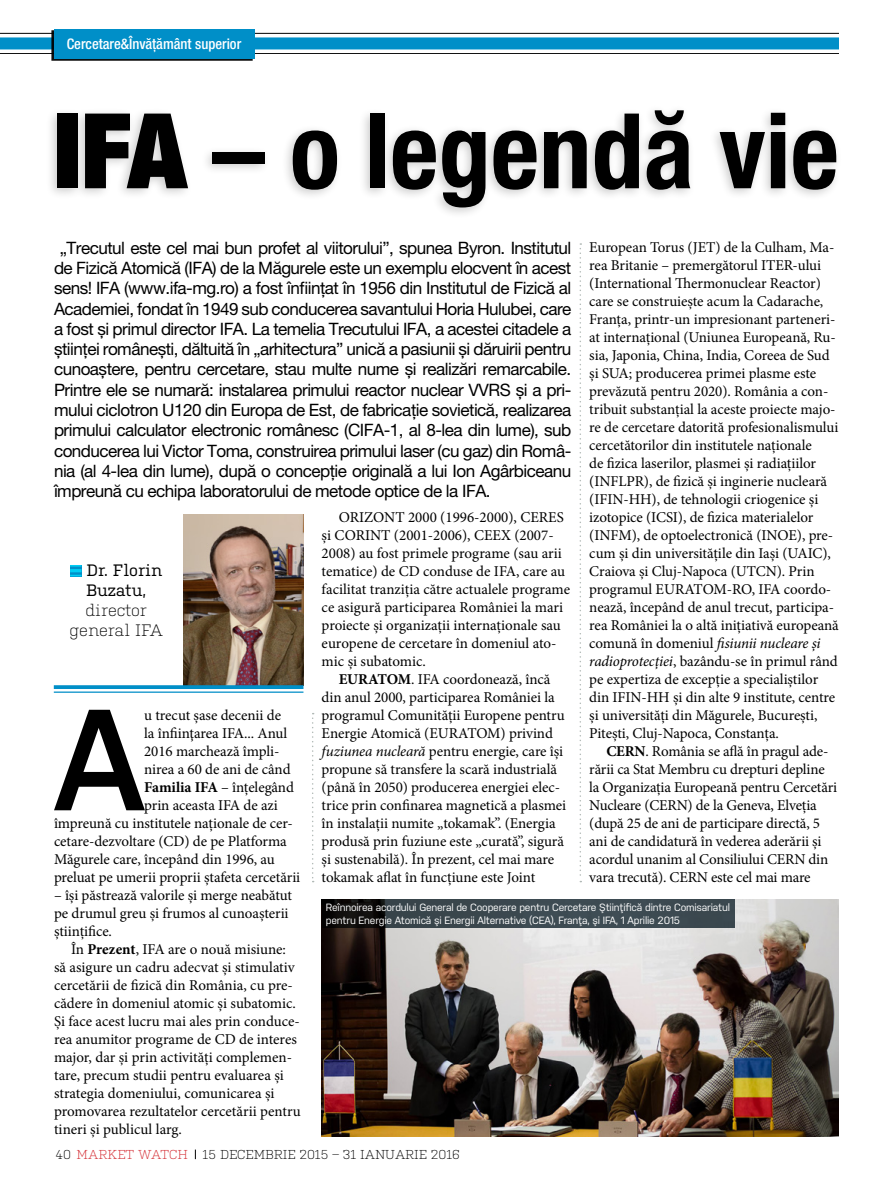
<style>
.page{position:relative;width:893px;height:1191px;background:#fff}
.page>*{position:absolute;margin:0;border:0;box-sizing:border-box;transform-origin:0 0}
.t1{font:600 143.55px "Nudista";color:#000}
.t2{font:700 condensed 104.55px "Helvetica Neue LT Pro";color:#000}
.t3{font:17.1px/20.2px "Helvetica Neue LT Pro";letter-spacing:-.03em;color:#000;text-align:justify}
.t4{font:300 16.5px/19.8px "Kulturista";color:#000;text-align:center}
.t5{font:16.5px/19.8px "Kulturista";color:#000}
.t6{font:15px/18px "Minion Pro";letter-spacing:-.005em;color:#000}
.t7{font:500 condensed 14.55px "Helvetica Neue LT Pro";color:#fff}
.t8{font:300 12.9px "Kulturista";color:#000}
.t9{font:10.5px/12.6px "Nudista";letter-spacing:-.02em;color:#fff}
.s1{font-weight:900}
.s2{font-style:italic}
.s3{font-weight:700}
.s4{color:#d2232a}
</style>
<div class="page">
<div style="left:0;top:37px;width:839px;height:12px;background:#008fc8"></div>
<hr style="left:0;top:33px;width:839px;height:1px;background:#000">
<hr style="left:0;top:53px;width:839px;height:1px;background:#000">
<div style="left:52px;top:30px;width:201px;height:30px;background:#000;opacity:.95"></div>
<div style="left:54px;top:29px;width:200px;height:29px;background:#008fc8"></div>
<svg style="left:580px;top:243px;width:1px;height:639px"></svg>
<svg style="left:312px;top:713px;width:2px;height:169px"></svg>
<img style="left:184px;top:515px;width:119px;height:170px">
<hr style="left:54px;top:691px;width:249px;height:2px;background:#008fc8">
<svg style="left:54px;top:685px;width:249px;height:4px"></svg>
<svg style="left:70px;top:565px;width:12px;height:11px"></svg>
<div style="left:45px;top:104px;width:798px;height:116px;background:#000;opacity:.2"></div>
<img style="left:322px;top:899px;width:517px;height:238px">
<svg style="left:322px;top:899px;width:412px;height:29px;background:#343e44"></svg>
<p class="t7" style="left:67px;top:35px;width:176px">Cercetare&amp;Învățământ superior</p>
<h2 class="t2" style="left:54px;top:88px;width:786px"><span class="s1">IFA</span> – o legendă vie</h2>
<p class="t3" style="left:54px;top:237px;width:519px;text-indent:6px">„Trecutul este cel mai bun profet al viitorului”, spunea Byron. Institutul de Fizică Atomică (IFA) de la Măgurele este un exemplu elocvent în acest sens! IFA (www.ifa-mg.ro) a fost înfiinţat în 1956 din Institutul de Fizică al Academiei, fondat în 1949 sub conducerea savantului Horia Hulubei, care a fost şi primul director IFA. La temelia Trecutului IFA, a acestei citadele a ştiinţei românești, dăltuită în „arhitectura” unică a pasiunii şi dăruirii pentru cunoaştere, pentru cercetare, stau multe nume şi realizări remarcabile.<br>Printre ele se numară: instalarea primului reactor nuclear VVRS şi a pri&shy;mului ciclotron U120 din Europa de Est, de fabricație sovietică, realizarea primului calculator electronic românesc (CIFA-1, al 8-lea din lume), sub conducerea lui Victor Toma, construirea primului laser (cu gaz) din Româ&shy;nia (al 4-lea din lume), după o concepție originală a lui Ion Agârbiceanu împreună cu echipa laboratorului de metode optice de la IFA.</p>
<p class="t6" style="left:589px;top:238px;width:251px">European Torus (JET) de la Culham, Ma&shy;rea Britanie – premergătorul ITER-ului (International Thermonuclear Reactor) care se construiește acum la Cadarache, Franța, printr-un impresionant parteneri&shy;at internațional (Uniunea Europeană, Ru&shy;sia, Japonia, China, India, Coreea de Sud și SUA; producerea primei plasme este prevăzută pentru 2020). România a con&shy;tribuit substanțial la aceste proiecte majo&shy;re de cercetare datorită profesionalismului cercetătorilor din institutele naționale<br>de fizica laserilor, plasmei și radiațiilor (INFLPR), de fizică și inginerie nucleară (IFIN-HH), de tehnologii criogenice și izotopice (ICSI), de fizica materialelor (INFM), de optoelectronică (INOE), pre&shy;cum și din universitățile din Iași (UAIC), Craiova și Cluj-Napoca (UTCN). Prin programul EURATOM-RO, IFA coordo&shy;nează, începând de anul trecut, participa&shy;rea României la o altă inițiativă europeană comună în domeniul <span class="s2">fisiunii nucleare și radioprotecției</span>, bazându-se în primul rând pe expertiza de excepție a specialiștilor din IFIN-HH și din alte 9 institute, centre și universități din Măgurele, București, Pitești, Cluj-Napoca, Constanța.</p>
<p class="t6" style="left:589px;top:742px;width:249px;text-indent:17px"><span class="s3">CERN</span>. România se află în pragul ade&shy;rării ca Stat Membru cu drepturi depline la Organizația Europeană pentru Cercetări Nucleare (CERN) de la Geneva, Elveția (după 25 de ani de participare directă, 5 ani de candidatură în vederea aderării și acordul unanim al Consiliului CERN din vara trecută). CERN este cel mai mare</p>
<p class="t6" style="left:322px;top:508px;width:250px;text-indent:17px">ORIZONT 2000 (1996-2000), CERES și CORINT (2001-2006), CEEX (2007- 2008) au fost primele programe (sau arii tematice) de CD conduse de IFA, care au facilitat tranziția către actualele programe ce asigură participarea României la mari proiecte și organizații internaționale sau europene de cercetare în domeniul ato&shy;mic și subatomic.</p>
<p class="t6" style="left:322px;top:670px;width:246px;text-indent:17px"><span class="s3">EURATOM</span>. IFA coordonează, încă din anul 2000, participarea României la programul Comunității Europene pentru Energie Atomică (EURATOM) privind <span class="s2">fuziunea nucleară</span> pentru energie, care își propune să transfere la scară industrială (până în 2050) producerea energiei elec&shy;trice prin confinarea magnetică a plasmei în instalații numite „tokamak”. (Energia produsă prin fuziune este „curată”, sigură și sustenabilă). În prezent, cel mai mare tokamak aflat în funcțiune este Joint</p>
<p class="t5" style="left:86px;top:559px;width:78px">Dr. Florin<br>Buzatu,</p>
<p class="t4" style="left:70px;top:599px;width:95px">director general IFA</p>
<h1 class="t1" style="left:54px;top:655px;width:92px">A</h1>
<p class="t6" style="left:144px;top:706px;width:138px">u trecut şase decenii de</p>
<p class="t6" style="left:144px;top:724px;width:145px">la înfiinţarea IFA... Anul</p>
<p class="t6" style="left:144px;top:742px;width:137px">2016 marchează împli-</p>
<p class="t6" style="left:144px;top:760px;width:148px">nirea a 60 de ani de când</p>
<p class="t6" style="left:144px;top:778px;width:151px"><span class="s3">Familia IFA</span> – înțelegând</p>
<p class="t6" style="left:144px;top:796px;width:135px">prin aceasta IFA de azi</p>
<p class="t6" style="left:54px;top:814px;width:240px">împreună cu institutele naționale de cer-</p>
<p class="t6" style="left:54px;top:832px;width:234px">cetare-dezvoltare (CD) de pe Platforma</p>
<p class="t6" style="left:54px;top:850px;width:222px">Măgurele care, începând din 1996, au</p>
<p class="t6" style="left:54px;top:868px;width:248px">preluat pe umerii proprii ștafeta cercetării</p>
<p class="t6" style="left:54px;top:886px;width:240px">– îşi păstrează valorile şi merge neabătut pe drumul greu şi frumos al cunoaşterii științifice.</p>
<p class="t6" style="left:54px;top:940px;width:248px;text-indent:17px">În <span class="s3">Prezent</span>, IFA are o nouă misiune: să asigure un cadru adecvat şi stimulativ cercetării de fizică din România, cu pre&shy;cădere în domeniul atomic şi subatomic.<br>Și face acest lucru mai ales prin conduce&shy;rea anumitor programe de CD de interes major, dar și prin activități complemen&shy;tare, precum studii pentru evaluarea și strategia domeniului, comunicarea și promovarea rezultatelor cercetării pentru tineri și publicul larg.</p>
<p class="t9" style="left:326px;top:900px;width:406px">Reînnoirea acordului General de Cooperare pentru Cercetare Ştiinţifică dintre Comisariatul pentru Energie Atomică şi Energii Alternative (CEA), Franţa, şi IFA, 1 Aprilie 2015</p>
<p class="t8" style="left:56px;top:1145px;width:406px">40 <span class="s4">MARKET WATCH</span> 15 DECEMBRIE 2015 – 31 IANUARIE 2016</p>
</div>
